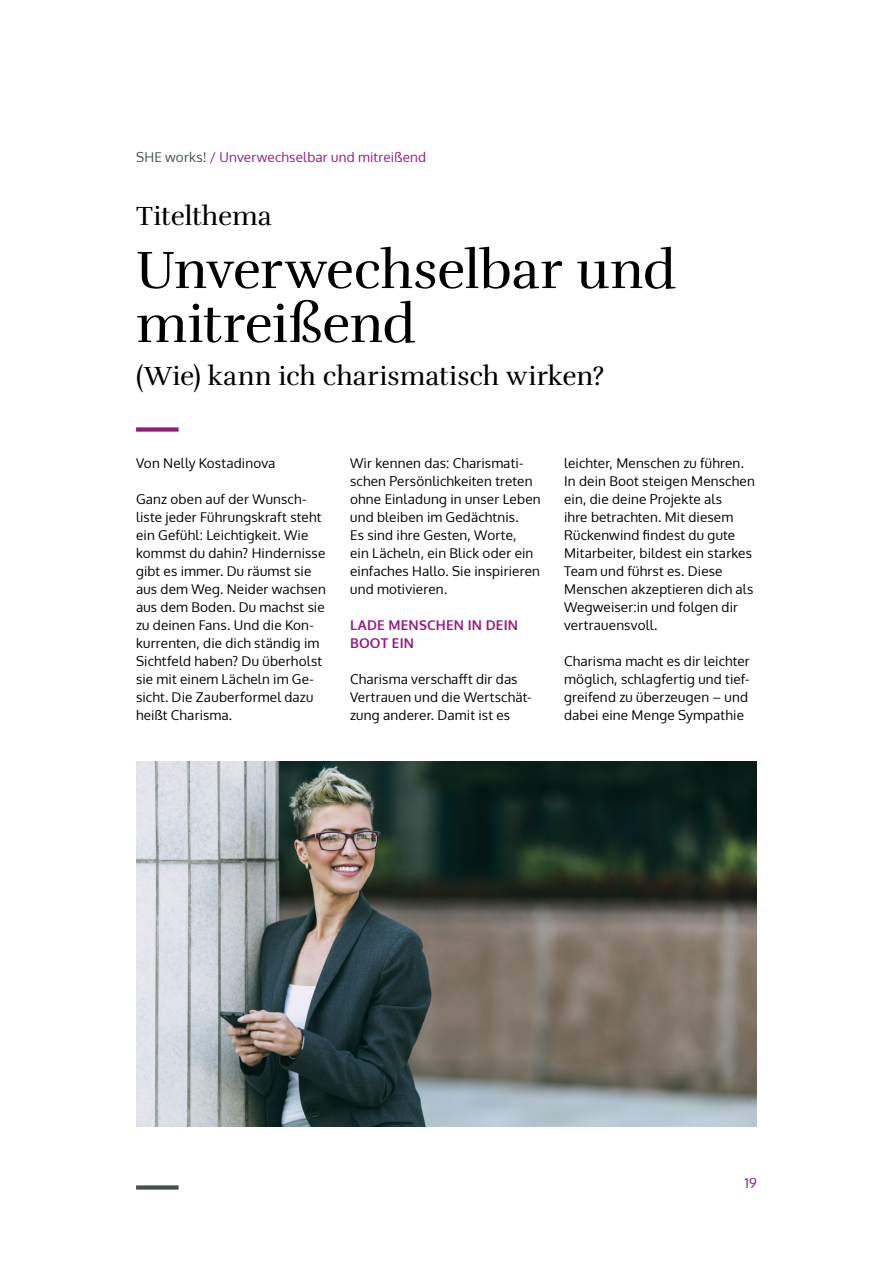
<style>
.page{position:relative;width:893px;height:1263px;background:#fff}
.page>*{position:absolute;margin:0;border:0;box-sizing:border-box;transform-origin:0 0}
.t1{font:54px/54px "Rufina";letter-spacing:-.01em;color:#000}
.t2{font:27px "Rufina";color:#000}
.t3{font:13.5px/18px "Oxygen";letter-spacing:.015em;color:#000}
.t4{font:13.5px "Oxygen";letter-spacing:.015em;color:#951b81}
.t5{font:700 13.5px/18px "Oxygen";letter-spacing:.015em;color:#951b81}
.s1{color:#444f50}
</style>
<div class="page">
<div style="left:136px;top:427px;width:43px;height:5px;background:#951b81"></div>
<svg style="left:136px;top:1185px;width:43px;height:4px"></svg>
<img style="left:136px;top:762px;width:621px;height:365px">
<p class="t4" style="left:136px;top:148px;width:292px"><span class="s1">SHE works!</span> / Unverwechselbar und mitreißend</p>
<h2 class="t2" style="left:136px;top:200px;width:137px">Titelthema</h2>
<h1 class="t1" style="left:136px;top:243px;width:541px">Unverwechselbar und mitreißend</h1>
<h2 class="t2" style="left:136px;top:359px;width:470px">(Wie) kann ich charismatisch wirken?</h2>
<p class="t3" style="left:136px;top:454px;width:141px">Von Nelly Kostadinova</p>
<p class="t3" style="left:136px;top:490px;width:191px">Ganz oben auf der Wunsch&shy;liste jeder Führungskraft steht ein Gefühl: Leichtigkeit. Wie kommst du dahin? Hindernisse gibt es immer. Du räumst sie aus dem Weg. Neider wachsen aus dem Boden. Du machst sie zu deinen Fans. Und die Kon&shy;kurrenten, die dich ständig im<br>Sichtfeld haben? Du überholst sie mit einem Lächeln im Ge&shy;sicht. Die Zauberformel dazu heißt Charisma.</p>
<p class="t3" style="left:350px;top:454px;width:192px">Wir kennen das: Charismati&shy;schen Persönlichkeiten treten ohne Einladung in unser Leben und bleiben im Gedächtnis.<br>Es sind ihre Gesten, Worte,<br>ein Lächeln, ein Blick oder ein einfaches Hallo. Sie inspirieren und motivieren.</p>
<p class="t5" style="left:350px;top:616px;width:169px">LADE MENSCHEN IN DEIN<br>BOOT EIN</p>
<p class="t3" style="left:350px;top:670px;width:183px">Charisma verschafft dir das<br>Vertrauen und die Wertschät&shy;zung anderer. Damit ist es</p>
<p class="t3" style="left:564px;top:454px;width:192px">leichter, Menschen zu führen.<br>In dein Boot steigen Menschen ein, die deine Projekte als<br>ihre betrachten. Mit diesem<br>Rückenwind findest du gute<br>Mitarbeiter, bildest ein starkes<br>Team und führst es. Diese<br>Menschen akzeptieren dich als<br>Wegweiser:in und folgen dir vertrauensvoll.</p>
<p class="t3" style="left:564px;top:652px;width:187px">Charisma macht es dir leichter möglich, schlagfertig und tief&shy;greifend zu überzeugen – und dabei eine Menge Sympathie</p>
<p class="t4" style="left:745px;top:1174px;width:13px">19</p>
</div>
